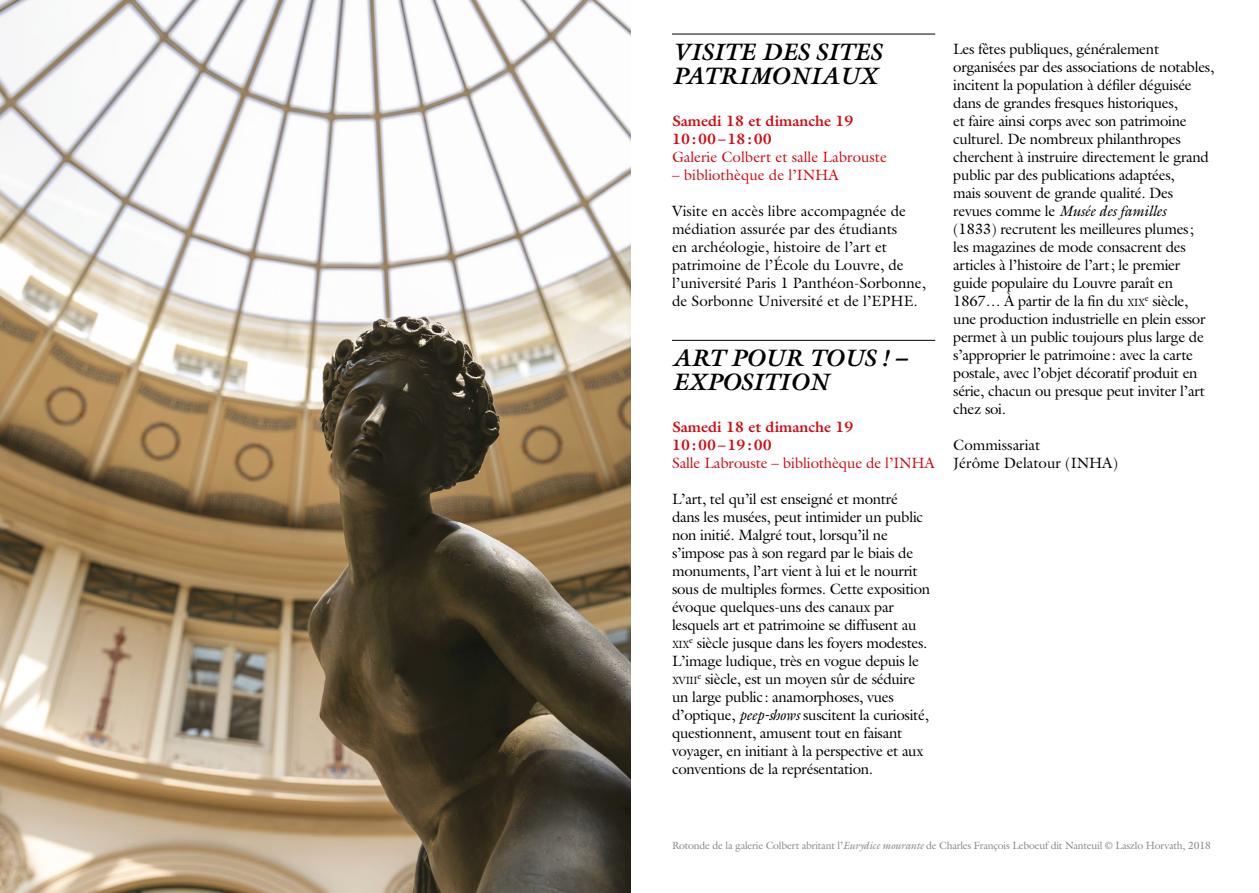
<style>
.page{position:relative;width:1259px;height:893px;background:#fff}
.page>*{position:absolute;margin:0;border:0;box-sizing:border-box;transform-origin:0 0}
.t1{font:italic 700 24px/24px "Galliard Std";color:#000}
.t2{font:15px/18px "Galliard Std";letter-spacing:-.02em;color:#000}
.t3{font:15px/18px "Galliard Std";color:#000}
.t4{font:15px "Galliard Std";color:#d20a11}
.t5{font:700 15px/18px "Galliard Std";color:#d20a11}
.t6{font:10.5px "Galliard Std";letter-spacing:-.02em;color:#878787}
.t7{font:10.5px "Galliard Std";letter-spacing:-.03em;color:#000}
.s1{font-style:italic}
.s2{font-size:10.5px}
</style>
<div class="page">
<hr style="left:672px;top:34px;width:263px;height:1px;background:#000">
<hr style="left:672px;top:340px;width:263px;height:1px;background:#000">
<img style="left:0;top:0;width:630px;height:893px">
<h1 class="t1" style="left:672px;top:39px;width:211px">VISITE DES SITES<br>PATRIMONIAUX</h1>
<p class="t5" style="left:672px;top:112px;width:183px">Samedi 18 et dimanche 19<br>10:00–18:00</p>
<p class="t4" style="left:672px;top:148px;width:216px">Galerie Colbert et salle Labrouste</p>
<p class="t4" style="left:672px;top:166px;width:168px">– bibliothèque de l’INHA</p>
<p class="t3" style="left:672px;top:202px;width:255px">Visite en accès libre accompagnée de médiation assurée par des étudiants<br>en archéologie, histoire de l’art et patrimoine de l’École du Louvre, de l’université Paris 1 Panthéon-Sorbonne, de Sorbonne Université et de l’EPHE.</p>
<h1 class="t1" style="left:672px;top:346px;width:236px">ART POUR TOUS ! –<br>EXPOSITION</h1>
<p class="t5" style="left:672px;top:418px;width:183px">Samedi 18 et dimanche 19<br>10:00–19:00</p>
<p class="t4" style="left:672px;top:454px;width:264px">Salle Labrouste – bibliothèque de l’INHA</p>
<p class="t2" style="left:672px;top:490px;width:260px">L’art, tel qu’il est enseigné et montré<br>dans les musées, peut intimider un public non initié. Malgré tout, lorsqu’il ne s’impose pas à son regard par le biais de monuments, l’art vient à lui et le nourrit sous de multiples formes. Cette exposition évoque quelques-uns des canaux par lesquels art et patrimoine se diffusent au</p>
<p class="t7" style="left:672px;top:638px;width:19px">XIX</p>
<p class="t2" style="left:672px;top:634px;width:257px;text-indent:17px"><sup>e</sup> siècle jusque dans les foyers modestes.<br>L’image ludique, très en vogue depuis le</p>
<p class="t7" style="left:672px;top:674px;width:27px">XVIII</p>
<p class="t2" style="left:672px;top:670px;width:258px;text-indent:25px"><sup>e</sup> siècle, est un moyen sûr de séduire un large public: anamorphoses, vues d’optique, <span class="s1">peep-shows</span> suscitent la curiosité, questionnent, amusent tout en faisant voyager, en initiant à la perspective et aux conventions de la représentation.</p>
<p class="t2" style="left:953px;top:40px;width:262px">Les fêtes publiques, généralement organisées par des associations de notables, incitent la population à défiler déguisée dans de grandes fresques historiques,<br>et faire ainsi corps avec son patrimoine culturel. De nombreux philanthropes cherchent à instruire directement le grand public par des publications adaptées,<br>mais souvent de grande qualité. Des revues comme le <span class="s1">Musée des familles<br></span>(1833) recrutent les meilleures plumes;<br>les magazines de mode consacrent des articles à l’histoire de l’art; le premier guide populaire du Louvre paraît en 1867… À partir de la fin du <span class="s2">XIX</span><sup>e</sup> siècle, une production industrielle en plein essor permet à un public toujours plus large de s’approprier le patrimoine: avec la carte postale, avec l’objet décoratif produit en série, chacun ou presque peut inviter l’art chez soi.</p>
<p class="t3" style="left:953px;top:436px;width:166px">Commissariat<br>Jérôme Delatour (INHA)</p>
<p class="t6" style="left:672px;top:839px;width:540px">Rotonde de la galerie Colbert abritant l’<span class="s1">Eurydice mourante</span> de Charles François Leboeuf dit Nanteuil © Laszlo Horvath, 2018</p>
</div>
